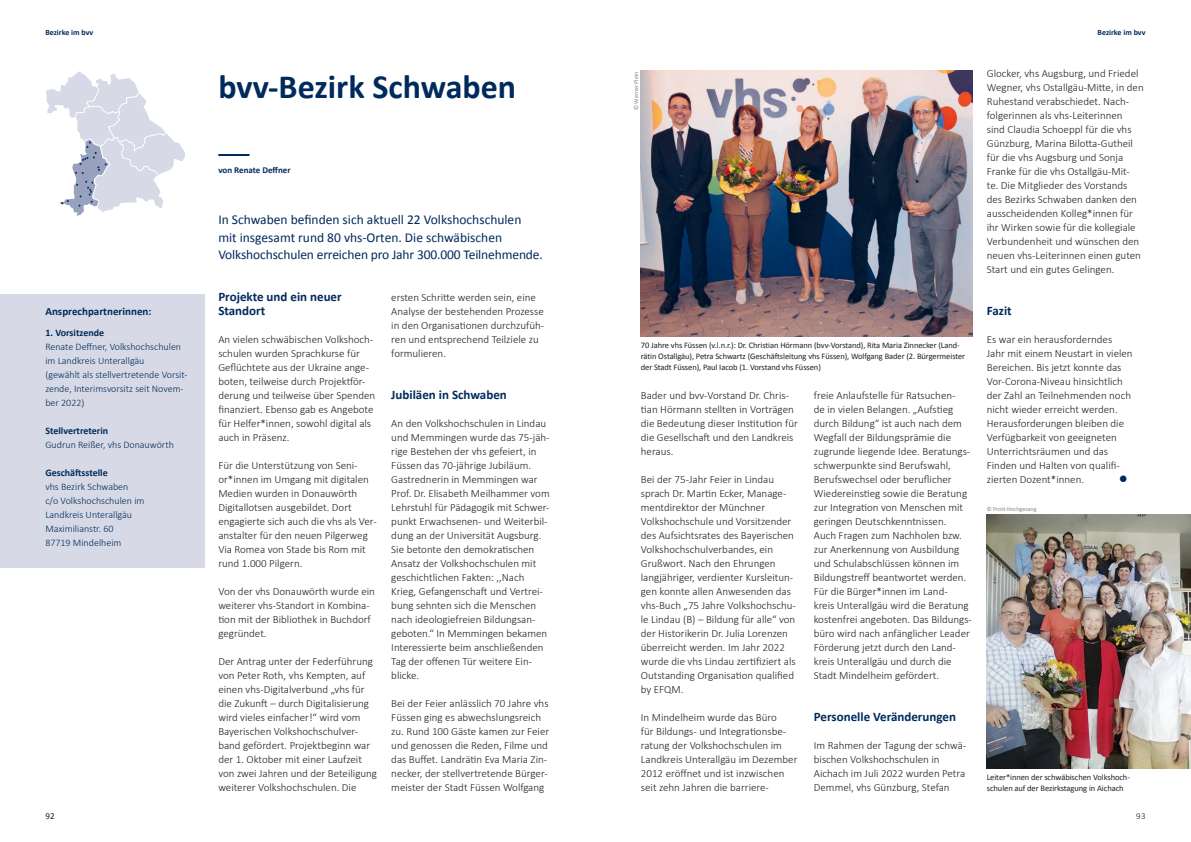
<style>
.page{position:relative;width:1191px;height:842px;background:#fff}
.page>*{position:absolute;margin:0;border:0;box-sizing:border-box;transform-origin:0 0}
.t1{font:700 34px "Calibri";color:#002a5c}
.t2{font:700 15px "Calibri";color:#002a5c}
.t3{font:13.5px/17.5px "Calibri";color:#002a5c}
.t4{font:700 13px/14px "Calibri";color:#002a5c}
.t5{font:300 11px/14px "Calibri";color:#231f20}
.t6{font:700 11px "Calibri";color:#002a5c}
.t7{font:300 10px/14px "Calibri";color:#002a5c}
.t8{font:700 10px "Calibri";color:#002a5c}
.t9{font:700 9px "Calibri";color:#002a5c}
.t10{font:9px "Calibri";color:#231f20}
.t11{font:300 9px "Calibri";color:#231f20}
.t12{font:8.5px/11px "Calibri";letter-spacing:-.01em;color:#231f20}
.t13{font:700 8px "Calibri";color:#002a5c}
.t14{font:6px "Calibri";color:#808285}
</style>
<div class="page">
<svg style="left:46px;top:72px;width:139px;height:144px"></svg>
<hr style="left:218px;top:154px;width:31px;height:2px;background:#002a5c">
<div style="left:0;top:294px;width:204px;height:273px;background:#d7dae6"></div>
<img style="left:641px;top:70px;width:331px;height:266px">
<img style="left:986px;top:514px;width:205px;height:254px">
<p class="t13" style="left:45px;top:27px;width:50px">Bezirke im bvv</p>
<p class="t6" style="left:45px;top:304px;width:108px">Ansprechpartnerinnen:</p>
<p class="t8" style="left:45px;top:326px;width:60px">1. Vorsitzende</p>
<p class="t7" style="left:45px;top:339px;width:144px">Renate Deffner, Volkshochschulen im Landkreis Unterallgäu<br>(gewählt als stellvertretende Vorsit&shy;zende, Interimsvorsitz seit Novem&shy;ber 2022)</p>
<p class="t8" style="left:45px;top:424px;width:64px">Stellvertreterin</p>
<p class="t7" style="left:45px;top:437px;width:130px">Gudrun Reißer, vhs Donauwörth</p>
<p class="t8" style="left:45px;top:466px;width:64px">Geschäftsstelle</p>
<p class="t7" style="left:45px;top:479px;width:101px">vhs Bezirk Schwaben<br>c/o Volkshochschulen im<br>Landkreis Unterallgäu<br>Maximilianstr. 60<br>87719 Mindelheim</p>
<h1 class="t1" style="left:218px;top:65px;width:299px">bvv-Bezirk Schwaben</h1>
<p class="t9" style="left:218px;top:164px;width:74px">von Renate Deffner</p>
<p class="t3" style="left:218px;top:211px;width:326px">In Schwaben befinden sich aktuell 22 Volkshochschulen mit insgesamt rund 80 vhs-Orten. Die schwäbischen<br>Volkshochschulen erreichen pro Jahr 300.000 Teilnehmende.</p>
<p class="t4" style="left:218px;top:290px;width:125px">Projekte und ein neuer<br>Standort</p>
<p class="t5" style="left:218px;top:332px;width:158px">An vielen schwäbischen Volkshoch&shy;schulen wurden Sprachkurse für<br>Geflüchtete aus der Ukraine ange&shy;boten, teilweise durch Projektför&shy;derung und teilweise über Spenden finanziert. Ebenso gab es Angebote für Helfer*innen, sowohl digital als auch in Präsenz.</p>
<p class="t5" style="left:218px;top:458px;width:160px">Für die Unterstützung von Seni&shy;or*innen im Umgang mit digitalen<br>Medien wurden in Donauwörth<br>Digitallotsen ausgebildet. Dort engagierte sich auch die vhs als Ver&shy;anstalter für den neuen Pilgerweg<br>Via Romea von Stade bis Rom mit rund 1.000 Pilgern.</p>
<p class="t5" style="left:218px;top:584px;width:158px">Von der vhs Donauwörth wurde ein weiterer vhs-Standort in Kombina&shy;tion mit der Bibliothek in Buchdorf gegründet.</p>
<p class="t5" style="left:218px;top:654px;width:160px">Der Antrag unter der Federführung von Peter Roth, vhs Kempten, auf einen vhs-Digitalverbund „vhs für die Zukunft – durch Digitalisierung wird vieles einfacher!“ wird vom Bayerischen Volkshochschulver&shy;band gefördert. Projektbeginn war der 1. Oktober mit einer Laufzeit von zwei Jahren und der Beteiligung weiterer Volkshochschulen. Die</p>
<p class="t5" style="left:391px;top:290px;width:154px">ersten Schritte werden sein, eine<br>Analyse der bestehenden Prozesse in den Organisationen durchzufüh&shy;ren und entsprechend Teilziele zu formulieren.</p>
<p class="t4" style="left:391px;top:388px;width:117px">Jubiläen in Schwaben</p>
<p class="t5" style="left:391px;top:416px;width:160px">An den Volkshochschulen in Lindau und Memmingen wurde das 75-jäh&shy;rige Bestehen der vhs gefeiert, in<br>Füssen das 70-jährige Jubiläum.<br>Gastrednerin in Memmingen war<br>Prof. Dr. Elisabeth Meilhammer vom<br>Lehrstuhl für Pädagogik mit Schwer&shy;punkt Erwachsenen- und Weiterbil&shy;dung an der Universität Augsburg.<br>Sie betonte den demokratischen<br>Ansatz der Volkshochschulen mit geschichtlichen Fakten: ,,Nach<br>Krieg, Gefangenschaft und Vertrei&shy;bung sehnten sich die Menschen nach ideologiefreien Bildungsan&shy;geboten.“ In Memmingen bekamen<br>Interessierte beim anschließenden<br>Tag der offenen Tür weitere Ein&shy;blicke.</p>
<p class="t5" style="left:391px;top:696px;width:159px">Bei der Feier anlässlich 70 Jahre vhs Füssen ging es abwechslungsreich zu. Rund 100 Gäste kamen zur Feier und genossen die Reden, Filme und das Buffet. Landrätin Eva Maria Zin&shy;necker, der stellvertretende Bürger&shy;meister der Stadt Füssen Wolfgang</p>
<p class="t14" style="left:632px;top:110px;width:40px;rotate:-90deg">© Werner Plein</p>
<p class="t12" style="left:641px;top:340px;width:326px">70 Jahre vhs Füssen (v.l.n.r.): Dr. Christian Hörmann (bvv-Vorstand), Rita Maria Zinnecker (Land&shy;rätin Ostallgäu), Petra Schwartz (Geschäftsleitung vhs Füssen), Wolfgang Bader (2. Bürgermeister der Stadt Füssen), Paul Iacob (1. Vorstand vhs Füssen)</p>
<p class="t5" style="left:641px;top:388px;width:159px">Bader und bvv-Vorstand Dr. Chris&shy;tian Hörmann stellten in Vorträgen die Bedeutung dieser Institution für die Gesellschaft und den Landkreis heraus.</p>
<p class="t5" style="left:641px;top:472px;width:157px">Bei der 75-Jahr Feier in Lindau sprach Dr. Martin Ecker, Manage&shy;mentdirektor der Münchner<br>Volkshochschule und Vorsitzender des Aufsichtsrates des Bayerischen<br>Volkshochschulverbandes, ein<br>Grußwort. Nach den Ehrungen langjähriger, verdienter Kursleitun&shy;gen konnte allen Anwesenden das vhs-Buch „75 Jahre Volkshochschu&shy;le Lindau (B) – Bildung für alle“ von der Historikerin Dr. Julia Lorenzen überreicht werden. Im Jahr 2022 wurde die vhs Lindau zertifiziert als<br>Outstanding Organisation qualified by EFQM.</p>
<p class="t5" style="left:641px;top:710px;width:158px">In Mindelheim wurde das Büro<br>für Bildungs- und Integrationsbe&shy;ratung der Volkshochschulen im<br>Landkreis Unterallgäu im Dezember<br>2012 eröffnet und ist inzwischen seit zehn Jahren die barriere-</p>
<p class="t5" style="left:814px;top:388px;width:160px">freie Anlaufstelle für Ratsuchen-<br>de in vielen Belangen. „Aufstieg durch Bildung“ ist auch nach dem Wegfall der Bildungsprämie die zugrunde liegende Idee. Beratungs&shy;schwerpunkte sind Berufswahl, Berufswechsel oder beruflicher Wiedereinstieg sowie die Beratung zur Integration von Menschen mit geringen Deutschkenntnissen.<br>Auch Fragen zum Nachholen bzw. zur Anerkennung von Ausbildung und Schulabschlüssen können im Bildungstreff beantwortet werden.<br>Für die Bürger*innen im Land-<br>kreis Unterallgäu wird die Beratung kostenfrei angeboten. Das Bildungs&shy;büro wird nach anfänglicher Leader Förderung jetzt durch den Land&shy;kreis Unterallgäu und durch die Stadt Mindelheim gefördert.</p>
<p class="t4" style="left:814px;top:710px;width:144px">Personelle Veränderungen</p>
<p class="t5" style="left:814px;top:738px;width:154px">Im Rahmen der Tagung der schwä&shy;bischen Volkshochschulen in<br>Aichach im Juli 2022 wurden Petra<br>Demmel, vhs Günzburg, Stefan</p>
<p class="t13" style="left:1097px;top:27px;width:50px">Bezirke im bvv</p>
<p class="t5" style="left:986px;top:66px;width:158px">Glocker, vhs Augsburg, und Friedel Wegner, vhs Ostallgäu-Mitte, in den Ruhestand verabschiedet. Nach&shy;folgerinnen als vhs-Leiterinnen<br>sind Claudia Schoeppl für die vhs Günzburg, Marina Bilotta-Gutheil für die vhs Augsburg und Sonja Franke für die vhs Ostallgäu-Mit&shy;te. Die Mitglieder des Vorstands des Bezirks Schwaben danken den ausscheidenden Kolleg*innen für ihr Wirken sowie für die kollegiale Verbundenheit und wünschen den neuen vhs-Leiterinnen einen guten Start und ein gutes Gelingen.</p>
<p class="t4" style="left:986px;top:304px;width:26px">Fazit</p>
<p class="t5" style="left:986px;top:332px;width:147px">Es war ein herausforderndes<br>Jahr mit einem Neustart in vielen<br>Bereichen. Bis jetzt konnte das<br>Vor-Corona-Niveau hinsichtlich der Zahl an Teilnehmenden noch nicht wieder erreicht werden.<br>Herausforderungen bleiben die<br>Verfügbarkeit von geeigneten<br>Unterrichtsräumen und das<br>Finden und Halten von qualifi&shy;zierten Dozent*innen.</p>
<h2 class="t2" style="left:1119px;top:468px;width:11px">●</h2>
<p class="t14" style="left:986px;top:506px;width:51px">© Prott-Hochgesang</p>
<p class="t12" style="left:986px;top:772px;width:144px">Leiter*innen der schwäbischen Volkshoch&shy;schulen auf der Bezirkstagung in Aichach</p>
<p class="t10" style="left:45px;top:810px;width:11px">92</p>
<p class="t11" style="left:1136px;top:810px;width:11px">93</p>
</div>
